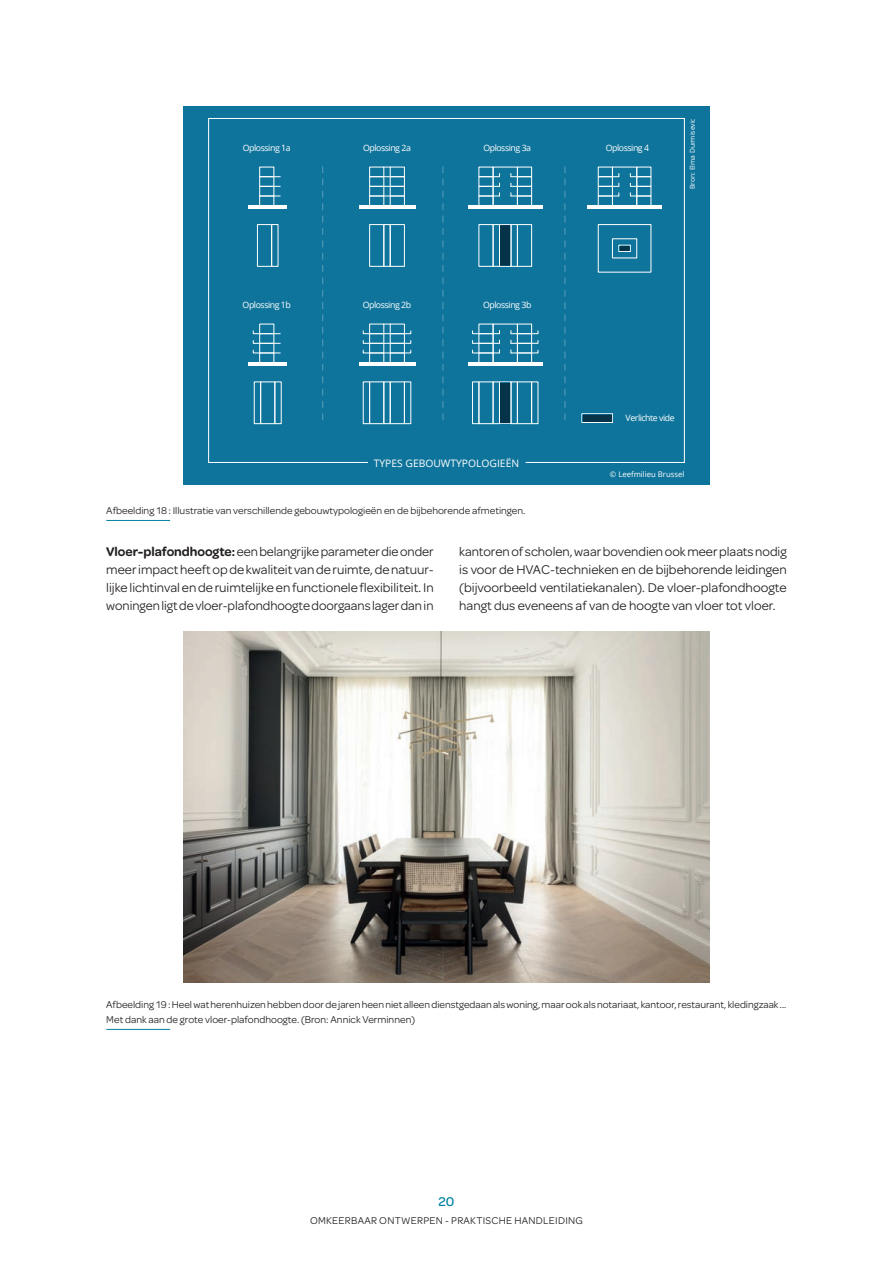
<style>
.page{position:relative;width:893px;height:1263px;background:#fff}
.page>*{position:absolute;margin:0;border:0;box-sizing:border-box;transform-origin:0 0}
.t1{font:13.5px/18px "Omnes";letter-spacing:-.005em;color:#231f20;text-align:justify}
.t2{font:500 13.5px "Omnes";color:#0082a1}
.t3{font:10.5px/15px "Omnes";color:#231f20}
.t4{font:10.5px "Omnes";letter-spacing:.025em;color:#231f20}
.t5{font:10.35px "Open Sans";color:#fff}
.t6{font:8.7px "Open Sans";letter-spacing:-.05em;color:#fff}
.t7{font:7.65px "Open Sans";color:#fff}
.t8{font:6.75px "Open Sans";color:#fff}
.s1{font-weight:600}
</style>
<div class="page">
<div style="left:183px;top:106px;width:527px;height:379px;background:#0f749b"></div>
<svg style="left:208px;top:118px;width:477px;height:345px"></svg>
<div style="left:582px;top:414px;width:31px;height:8px;background:#063348"></div>
<div style="left:582px;top:413px;width:31px;height:10px;border:1px solid #fff"></div>
<svg style="left:612px;top:173px;width:8px;height:4px"></svg>
<svg style="left:612px;top:183px;width:8px;height:4px"></svg>
<svg style="left:612px;top:193px;width:8px;height:4px"></svg>
<svg style="left:493px;top:173px;width:7px;height:4px"></svg>
<svg style="left:493px;top:183px;width:7px;height:4px"></svg>
<svg style="left:493px;top:193px;width:7px;height:4px"></svg>
<svg style="left:511px;top:173px;width:6px;height:4px"></svg>
<svg style="left:511px;top:183px;width:6px;height:4px"></svg>
<svg style="left:511px;top:193px;width:6px;height:4px"></svg>
<svg style="left:493px;top:330px;width:7px;height:4px"></svg>
<svg style="left:493px;top:340px;width:7px;height:4px"></svg>
<svg style="left:493px;top:350px;width:7px;height:4px"></svg>
<svg style="left:511px;top:330px;width:6px;height:4px"></svg>
<svg style="left:511px;top:340px;width:6px;height:4px"></svg>
<svg style="left:511px;top:350px;width:6px;height:4px"></svg>
<svg style="left:630px;top:173px;width:7px;height:4px"></svg>
<svg style="left:630px;top:183px;width:7px;height:4px"></svg>
<svg style="left:630px;top:193px;width:7px;height:4px"></svg>
<img style="left:183px;top:631px;width:527px;height:351px">
<hr style="left:106px;top:520px;width:64px;height:1px;background:#0082a1">
<hr style="left:106px;top:1029px;width:64px;height:1px;background:#0082a1">
<p class="t6" style="left:243px;top:141px;width:49px">Oplossing 1a</p>
<p class="t6" style="left:363px;top:141px;width:49px">Oplossing 2a</p>
<p class="t6" style="left:483px;top:141px;width:49px">Oplossing 3a</p>
<p class="t6" style="left:243px;top:298px;width:50px">Oplossing 1b</p>
<p class="t6" style="left:363px;top:298px;width:50px">Oplossing 2b</p>
<p class="t6" style="left:483px;top:298px;width:50px">Oplossing 3b</p>
<p class="t5" style="left:374px;top:456px;width:147px">TYPES GEBOUWTYPOLOGIEËN</p>
<p class="t3" style="left:106px;top:502px;width:421px">Afbeelding 18: Illustratie van verschillende gebouwtypologieën en de bijbehorende afmetingen.</p>
<p class="t6" style="left:606px;top:141px;width:45px">Oplossing 4</p>
<p class="t8" style="left:688px;top:189px;width:72px;rotate:-90deg">Bron: Elma Durmisevic</p>
<p class="t6" style="left:626px;top:412px;width:51px">Verlichte vide</p>
<p class="t7" style="left:610px;top:469px;width:76px">© Leefmilieu Brussel</p>
<p class="t1" style="left:106px;top:542px;width:329px"><span class="s1">Vloer-plafondhoogte:</span> een belangrijke parameter die onder meer impact heeft op de kwaliteit van de ruimte, de natuur&shy;lijke lichtinval en de ruimtelijke en functionele flexibiliteit. In woningen ligt de vloer-plafondhoogte doorgaans lager dan in</p>
<p class="t1" style="left:459px;top:542px;width:329px">kantoren of scholen, waar bovendien ook meer plaats nodig is voor de HVAC-technieken en de bijbehorende leidingen (bijvoorbeeld ventilatiekanalen). De vloer-plafondhoogte hangt dus eveneens af van de hoogte van vloer tot vloer.</p>
<p class="t3" style="left:106px;top:996px;width:682px">Afbeelding 19: Heel wat herenhuizen hebben door de jaren heen niet alleen dienstgedaan als woning, maar ook als notariaat, kantoor, restaurant, kledingzaak ...<br>Met dank aan de grote vloer-plafondhoogte. (Bron: Annick Verminnen)</p>
<p class="t2" style="left:438px;top:1192px;width:18px">20</p>
<p class="t4" style="left:310px;top:1213px;width:274px">OMKEERBAAR ONTWERPEN - PRAKTISCHE HANDLEIDING</p>
</div>
